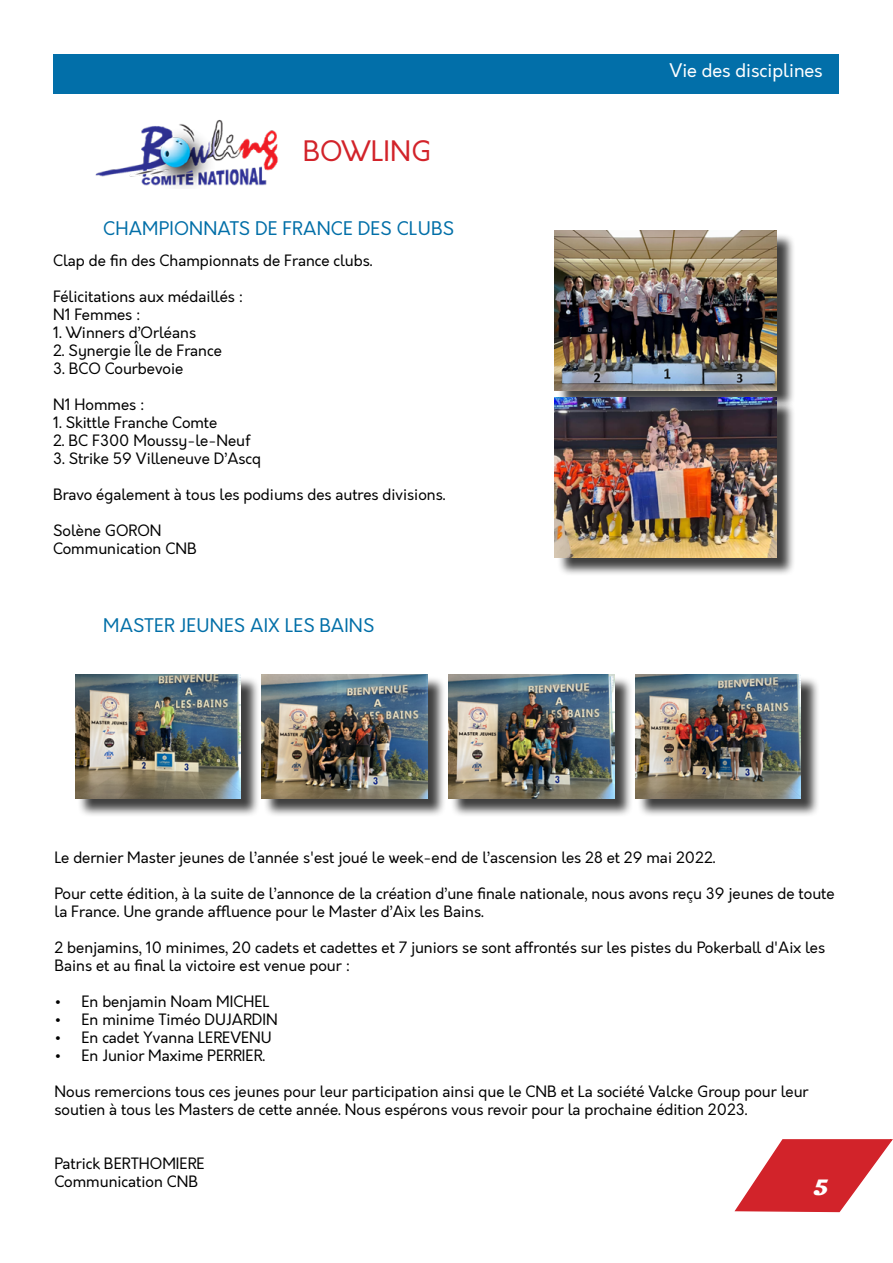
<style>
.page{position:relative;width:893px;height:1263px;background:#fff}
.page>*{position:absolute;margin:0;border:0;box-sizing:border-box;transform-origin:0 0}
.t1{font:27px "Orkney";color:#d2232a}
.t2{font:700 22.5px "Magneto";color:#fff}
.t3{font:18px "Orkney";letter-spacing:.01em;color:#026fa8}
.t4{font:18px "Orkney";color:#fff}
.t5{font:15px/18px "Orkney";color:#000}
</style>
<div class="page">
<div style="left:53px;top:54px;width:786px;height:40px;background:#026fa9"></div>
<svg style="left:734px;top:1139px;width:159px;height:74px"></svg>
<img style="left:95px;top:120px;width:183px;height:68px">
<div style="left:557px;top:232px;width:239px;height:177px;background:#000;opacity:.75"></div>
<img style="left:555px;top:230px;width:222px;height:161px">
<div style="left:557px;top:399px;width:239px;height:177px;background:#000;opacity:.75"></div>
<img style="left:555px;top:398px;width:222px;height:160px">
<div style="left:77px;top:676px;width:183px;height:141px;background:#000;opacity:.75"></div>
<img style="left:75px;top:674px;width:166px;height:124px">
<div style="left:264px;top:676px;width:183px;height:141px;background:#000;opacity:.75"></div>
<img style="left:262px;top:674px;width:166px;height:124px">
<div style="left:450px;top:676px;width:183px;height:141px;background:#000;opacity:.75"></div>
<img style="left:448px;top:674px;width:166px;height:124px">
<div style="left:637px;top:676px;width:183px;height:141px;background:#000;opacity:.75"></div>
<img style="left:635px;top:674px;width:166px;height:124px">
<h1 class="t1" style="left:303px;top:134px;width:130px">BOWLING</h1>
<p class="t3" style="left:103px;top:216px;width:352px">CHAMPIONNATS DE FRANCE DES CLUBS</p>
<p class="t5" style="left:53px;top:252px;width:321px">Clap de fin des Championnats de France clubs.</p>
<p class="t5" style="left:53px;top:288px;width:192px">Félicitations aux médaillés :<br>N1 Femmes :</p>
<p class="t5" style="left:53px;top:324px;width:145px">1. Winners d’Orléans</p>
<p class="t5" style="left:53px;top:342px;width:170px">2. Synergie Île de France</p>
<p class="t5" style="left:53px;top:360px;width:132px">3. BCO Courbevoie</p>
<p class="t5" style="left:53px;top:396px;width:93px">N1 Hommes :</p>
<p class="t5" style="left:53px;top:414px;width:166px">1. Skittle Franche Comte</p>
<p class="t5" style="left:53px;top:432px;width:199px">2. BC F300 Moussy-le-Neuf</p>
<p class="t5" style="left:53px;top:450px;width:210px">3. Strike 59 Villeneuve D’Ascq</p>
<p class="t5" style="left:53px;top:486px;width:394px">Bravo également à tous les podiums des autres divisions.</p>
<p class="t5" style="left:53px;top:522px;width:145px">Solène GORON<br>Communication CNB</p>
<p class="t3" style="left:103px;top:614px;width:273px">MASTER JEUNES AIX LES BAINS</p>
<p class="t4" style="left:669px;top:59px;width:155px">Vie des disciplines</p>
<p class="t5" style="left:54px;top:849px;width:663px">Le dernier Master jeunes de l’année s'est joué le week-end de l’ascension les 28 et 29 mai 2022.</p>
<p class="t5" style="left:54px;top:885px;width:782px">Pour cette édition, à la suite de l’annonce de la création d’une finale nationale, nous avons reçu 39 jeunes de toute la France. Une grande affluence pour le Master d’Aix les Bains.</p>
<p class="t5" style="left:54px;top:939px;width:772px">2 benjamins, 10 minimes, 20 cadets et cadettes et 7 juniors se sont affrontés sur les pistes du Pokerball d'Aix les<br>Bains et au final la victoire est venue pour :</p>
<p class="t5" style="left:54px;top:993px;width:217px">• En benjamin Noam MICHEL</p>
<p class="t5" style="left:54px;top:1011px;width:225px">• En minime Timéo DUJARDIN</p>
<p class="t5" style="left:54px;top:1029px;width:219px">• En cadet Yvanna LEREVENU</p>
<p class="t5" style="left:54px;top:1047px;width:212px">• En Junior Maxime PERRIER.</p>
<p class="t5" style="left:54px;top:1083px;width:756px">Nous remercions tous ces jeunes pour leur participation ainsi que le CNB et La société Valcke Group pour leur soutien à tous les Masters de cette année. Nous espérons vous revoir pour la prochaine édition 2023.</p>
<p class="t5" style="left:54px;top:1155px;width:152px">Patrick BERTHOMIERE<br>Communication CNB</p>
<h2 class="t2" style="left:813px;top:1175px;width:17px">5</h2>
</div>
